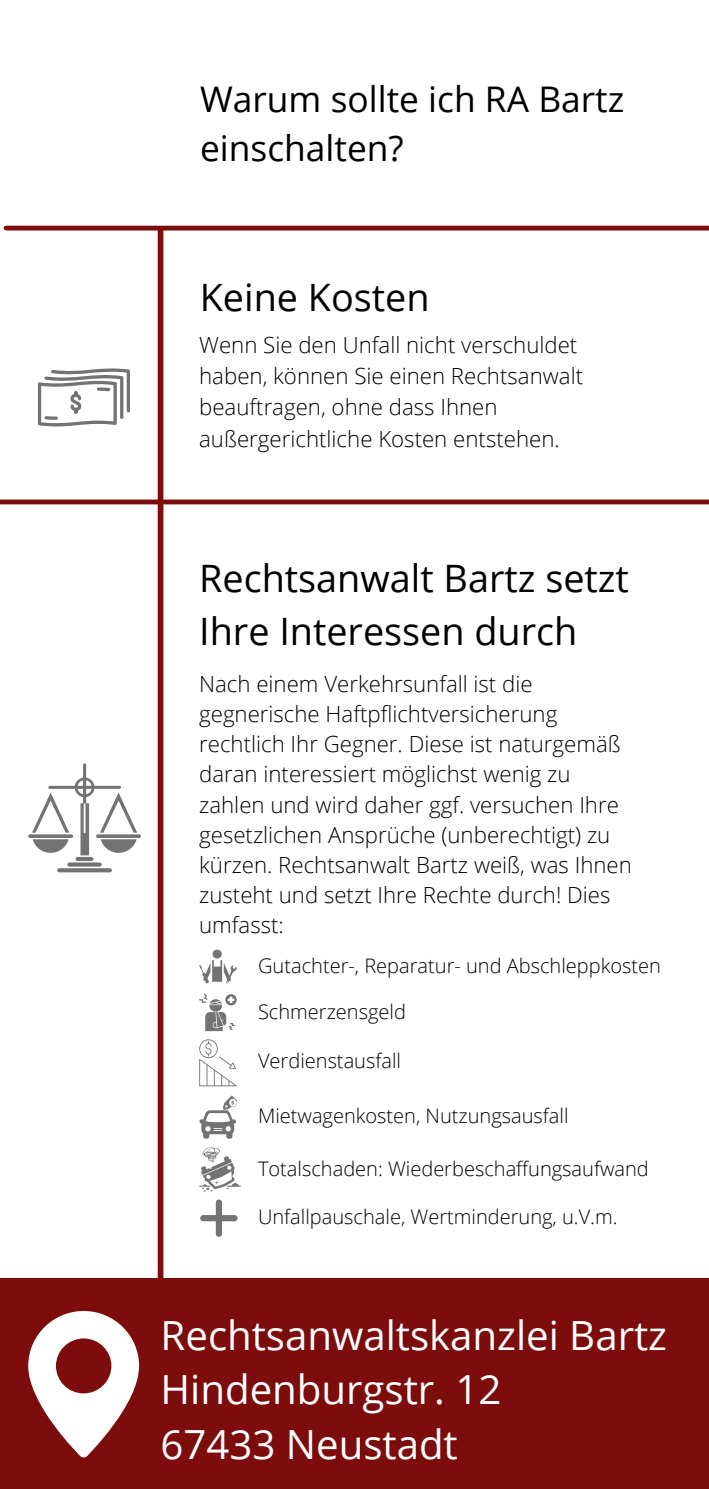
<style>
.page{position:relative;width:709px;height:1489px;background:#fff}
.page>*{position:absolute;margin:0;border:0;box-sizing:border-box;transform-origin:0 0}
.t1{font:40.25px "Open Sans";color:#fff}
.t2{font:37.75px/52.2px "Open Sans";color:#000}
.t3{font:35.25px "Open Sans";color:#000}
.t4{font:300 22.25px/30px "Open Sans";color:#000}
.t5{font:300 20px "Open Sans";color:#000}
</style>
<div class="page">
<svg style="left:38px;top:368px;width:92px;height:58px"></svg>
<div style="left:6px;top:225px;width:703px;height:6px;background:#7d0c0c"></div>
<div style="left:0;top:499px;width:709px;height:6px;background:#7d0c0c"></div>
<div style="left:158px;top:231px;width:5px;height:1097px;background:#7d0c0c"></div>
<hr style="left:48px;top:786px;width:73px;height:3px;background:#737373;border-radius:2px">
<hr style="left:76px;top:857px;width:17px;height:4px;background:#737373;border-radius:2px">
<svg style="left:67px;top:862px;width:35px;height:4px"></svg>
<svg style="left:57px;top:868px;width:55px;height:4px"></svg>
<svg style="left:32px;top:792px;width:37px;height:41px"></svg>
<svg style="left:28px;top:834px;width:45px;height:4px"></svg>
<svg style="left:33px;top:839px;width:36px;height:14px"></svg>
<svg style="left:100px;top:792px;width:37px;height:41px"></svg>
<svg style="left:96px;top:834px;width:45px;height:4px"></svg>
<svg style="left:101px;top:839px;width:36px;height:14px"></svg>
<svg style="left:75px;top:763px;width:19px;height:92px"></svg>
<div style="left:0;top:1278px;width:709px;height:211px;background:#7d0c0c"></div>
<svg style="left:28px;top:1311px;width:111px;height:146px"></svg>
<div style="left:212px;top:949px;width:10px;height:9px;background:#737373;border-radius:50%"></div>
<svg style="left:199px;top:960px;width:38px;height:23px"></svg>
<svg style="left:199px;top:993px;width:38px;height:38px"></svg>
<svg style="left:199px;top:1039px;width:38px;height:47px"></svg>
<svg style="left:200px;top:1199px;width:38px;height:38px"></svg>
<svg style="left:199px;top:1095px;width:38px;height:43px"></svg>
<svg style="left:199px;top:1147px;width:42px;height:45px"></svg>
<p class="t3" style="left:200px;top:75px;width:426px">Warum sollte ich RA Bartz</p>
<p class="t3" style="left:200px;top:123px;width:205px">einschalten?</p>
<p class="t2" style="left:200px;top:270px;width:231px">Keine Kosten</p>
<p class="t4" style="left:199px;top:329px;width:385px;line-height:31px">Wenn Sie den Unfall nicht verschuldet haben, können Sie einen Rechtsanwalt beauftragen, ohne dass Ihnen außergerichtliche Kosten entstehen.</p>
<p class="t2" style="left:199px;top:551px;width:431px">Rechtsanwalt Bartz setzt<br>Ihre Interessen durch</p>
<p class="t4" style="left:199px;top:668px;width:434px">Nach einem Verkehrsunfall ist die gegnerische Haftpflichtversicherung rechtlich Ihr Gegner. Diese ist naturgemäß daran interessiert möglichst wenig zu zahlen und wird daher ggf. versuchen Ihre gesetzlichen Ansprüche (unberechtigt) zu kürzen. Rechtsanwalt Bartz weiß, was Ihnen zusteht und setzt Ihre Rechte durch! Dies umfasst:</p>
<p class="t5" style="left:258px;top:951px;width:404px">Gutachter-, Reparatur- und Abschleppkosten</p>
<p class="t5" style="left:258px;top:997px;width:149px">Schmerzensgeld</p>
<p class="t5" style="left:258px;top:1047px;width:144px">Verdienstausfall</p>
<p class="t5" style="left:258px;top:1102px;width:312px">Mietwagenkosten, Nutzungsausfall</p>
<p class="t5" style="left:258px;top:1154px;width:392px">Totalschaden: Wiederbeschaffungsaufwand</p>
<p class="t5" style="left:258px;top:1203px;width:361px">Unfallpauschale, Wertminderung, u.V.m.</p>
<p class="t1" style="left:161px;top:1307px;width:508px">Rechtsanwaltskanzlei Bartz</p>
<p class="t1" style="left:161px;top:1361px;width:342px">Hindenburgstr. 12</p>
<p class="t1" style="left:161px;top:1415px;width:299px">67433 Neustadt</p>
</div>
